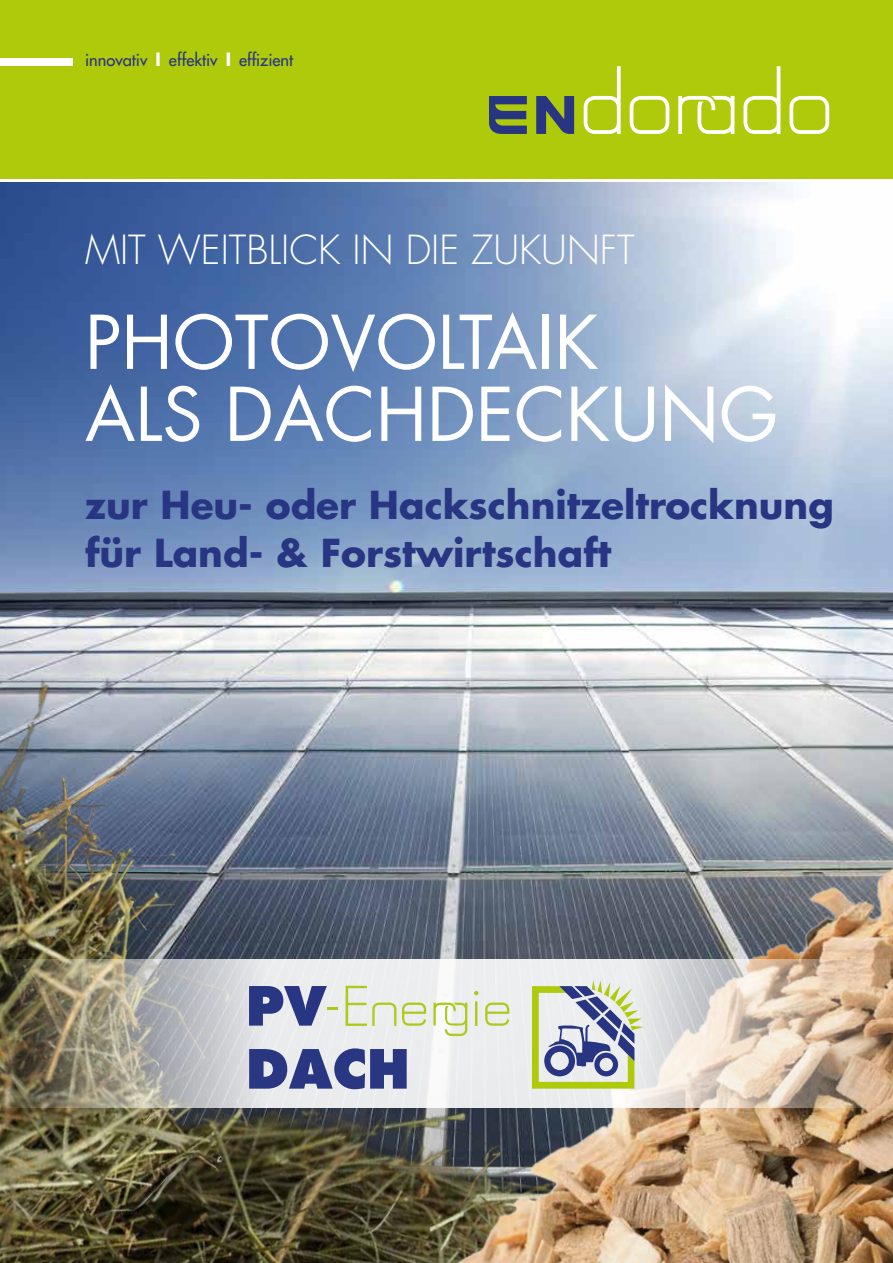
<style>
.page{position:relative;width:893px;height:1263px;background:#fff}
.page>*{position:absolute;margin:0;border:0;box-sizing:border-box;transform-origin:0 0}
.t1{font:72px/72px "Futura";color:#fff}
.t2{font:300 39px "Futura";color:#fff}
.t3{font:700 37.5px/48px "Futura";color:#283583}
.t4{font:16.5px "Futura";color:#283583}
.s1{font-weight:800;color:#fff}
</style>
<div class="page">
<img style="left:0;top:183px;width:893px;height:400px">
<img style="left:0;top:583px;width:247px;height:680px">
<img style="left:247px;top:583px;width:646px;height:680px">
<img style="left:0;top:959px;width:893px;height:149px">
<div style="left:0;top:0;width:893px;height:179px;background:#afca0b"></div>
<svg style="left:630px;top:96px;width:39px;height:38px"></svg>
<svg style="left:584px;top:66px;width:37px;height:68px"></svg>
<svg style="left:789px;top:96px;width:40px;height:38px"></svg>
<svg style="left:743px;top:66px;width:37px;height:68px"></svg>
<svg style="left:678px;top:96px;width:56px;height:38px"></svg>
<svg style="left:536px;top:96px;width:38px;height:38px"></svg>
<svg style="left:489px;top:96px;width:38px;height:38px"></svg>
<div style="left:0;top:58px;width:72px;height:8px;background:#fff"></div>
<svg style="left:249px;top:1048px;width:158px;height:41px"></svg>
<svg style="left:249px;top:986px;width:89px;height:40px"></svg>
<svg style="left:402px;top:1002px;width:24px;height:24px"></svg>
<svg style="left:485px;top:1002px;width:24px;height:24px"></svg>
<hr style="left:475px;top:1001px;width:2px;height:25px;background:#afc91b">
<svg style="left:474px;top:991px;width:4px;height:4px"></svg>
<svg style="left:346px;top:986px;width:50px;height:40px"></svg>
<svg style="left:433px;top:1003px;width:34px;height:33px"></svg>
<svg style="left:532px;top:980px;width:112px;height:109px"></svg>
<p class="t4" style="left:85px;top:49px;width:210px">innovativ <span class="s1">|</span> effektiv <span class="s1">|</span> effizient</p>
<p class="t2" style="left:85px;top:225px;width:551px">MIT WEITBLICK IN DIE ZUKUNFT</p>
<h1 class="t1" style="left:85px;top:305px;width:695px">PHOTOVOLTAIK<br>ALS DACHDECKUNG</h1>
<p class="t3" style="left:85px;top:480px;width:750px">zur Heu- oder Hackschnitzeltrocknung für Land- &amp; Forstwirtschaft</p>
</div>
